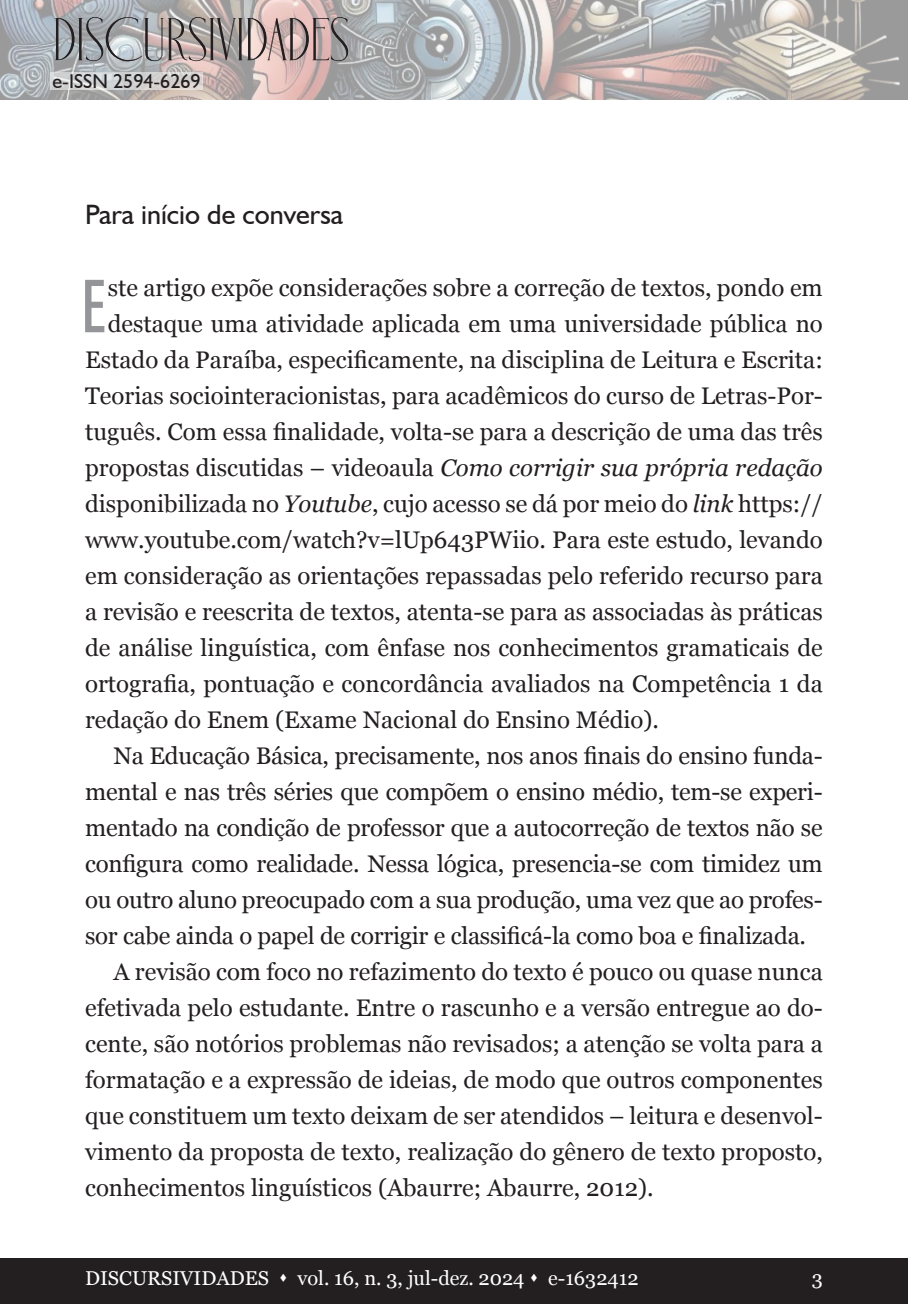
<style>
.page{position:relative;width:908px;height:1304px;background:#fff}
.page>*{position:absolute;margin:0;border:0;box-sizing:border-box;transform-origin:0 0}
.t1{font:condensed 76.8px "Humanist 521 BT";color:#939598}
.t2{font:60px "Holipop";color:#231f20}
.t3{font:28px "Humanist 521 BT";color:#231f20}
.t4{font:24px/36px "Georgia";color:#231f20;text-align:justify}
.t5{font:20px "Georgia";color:#fff}
.t6{font:20px "Humanist 521 BT";color:#231f20}
.s1{font-style:italic}
</style>
<div class="page">
<div style="left:0;top:1259px;width:907px;height:45px;background:#231f20"></div>
<img style="left:0;top:0;width:907px;height:99px">
<svg style="left:50px;top:72px;width:153px;height:18px;background:#d5d4d5"></svg>
<h2 class="t2" style="left:53px;top:10px;width:298px">DISCURSIVIDADES</h2>
<p class="t6" style="left:52px;top:69px;width:150px">e-ISSN 2594-6269</p>
<p class="t3" style="left:85px;top:197px;width:259px">Para início de conversa</p>
<p class="t1" style="left:80px;top:262px;width:29px">E</p>
<p class="t4" style="left:108px;top:269px;width:716px">ste artigo expõe considerações sobre a correção de textos, pondo em</p>
<p class="t4" style="left:108px;top:305px;width:716px">destaque uma atividade aplicada em uma universidade pública no</p>
<p class="t4" style="left:85px;top:341px;width:738px">Estado da Paraíba, especificamente, na disciplina de Leitura e Escrita:</p>
<p class="t4" style="left:85px;top:377px;width:739px">Teorias sociointeracionistas, para acadêmicos do curso de Letras-Por-</p>
<p class="t4" style="left:85px;top:413px;width:738px">tuguês. Com essa finalidade, volta-se para a descrição de uma das três</p>
<p class="t4" style="left:85px;top:449px;width:739px">propostas discutidas – videoaula <span class="s1">Como corrigir sua própria redação</span></p>
<p class="t4" style="left:85px;top:485px;width:739px">disponibilizada no <span class="s1">Youtube</span>, cujo acesso se dá por meio do <span class="s1">link</span> https://</p>
<p class="t4" style="left:85px;top:521px;width:738px">www.youtube.com/watch?v=lUp643PWiio. Para este estudo, levando</p>
<p class="t4" style="left:85px;top:557px;width:739px">em consideração as orientações repassadas pelo referido recurso para</p>
<p class="t4" style="left:85px;top:593px;width:738px">a revisão e reescrita de textos, atenta-se para as associadas às práticas</p>
<p class="t4" style="left:85px;top:629px;width:738px">de análise linguística, com ênfase nos conhecimentos gramaticais de</p>
<p class="t4" style="left:85px;top:665px;width:739px">ortografia, pontuação e concordância avaliados na Competência 1 da</p>
<p class="t4" style="left:85px;top:701px;width:575px">redação do Enem (Exame Nacional do Ensino Médio).</p>
<p class="t4" style="left:85px;top:737px;width:739px;text-indent:28px">Na Educação Básica, precisamente, nos anos finais do ensino funda&shy;mental e nas três séries que compõem o ensino médio, tem-se experi&shy;mentado na condição de professor que a autocorreção de textos não se configura como realidade. Nessa lógica, presencia-se com timidez um ou outro aluno preocupado com a sua produção, uma vez que ao profes&shy;sor cabe ainda o papel de corrigir e classificá-la como boa e finalizada.</p>
<p class="t4" style="left:85px;top:953px;width:739px;text-indent:28px">A revisão com foco no refazimento do texto é pouco ou quase nunca efetivada pelo estudante. Entre o rascunho e a versão entregue ao do&shy;cente, são notórios problemas não revisados; a atenção se volta para a formatação e a expressão de ideias, de modo que outros componentes que constituem um texto deixam de ser atendidos – leitura e desenvol&shy;vimento da proposta de texto, realização do gênero de texto proposto, conhecimentos linguísticos (Abaurre; Abaurre, 2012).</p>
<p class="t5" style="left:85px;top:1264px;width:554px">DISCURSIVIDADES ▲ vol. 16, n. 3, jul-dez. 2024 ▲ e-1632412</p>
<p class="t5" style="left:811px;top:1264px;width:13px">3</p>
</div>
